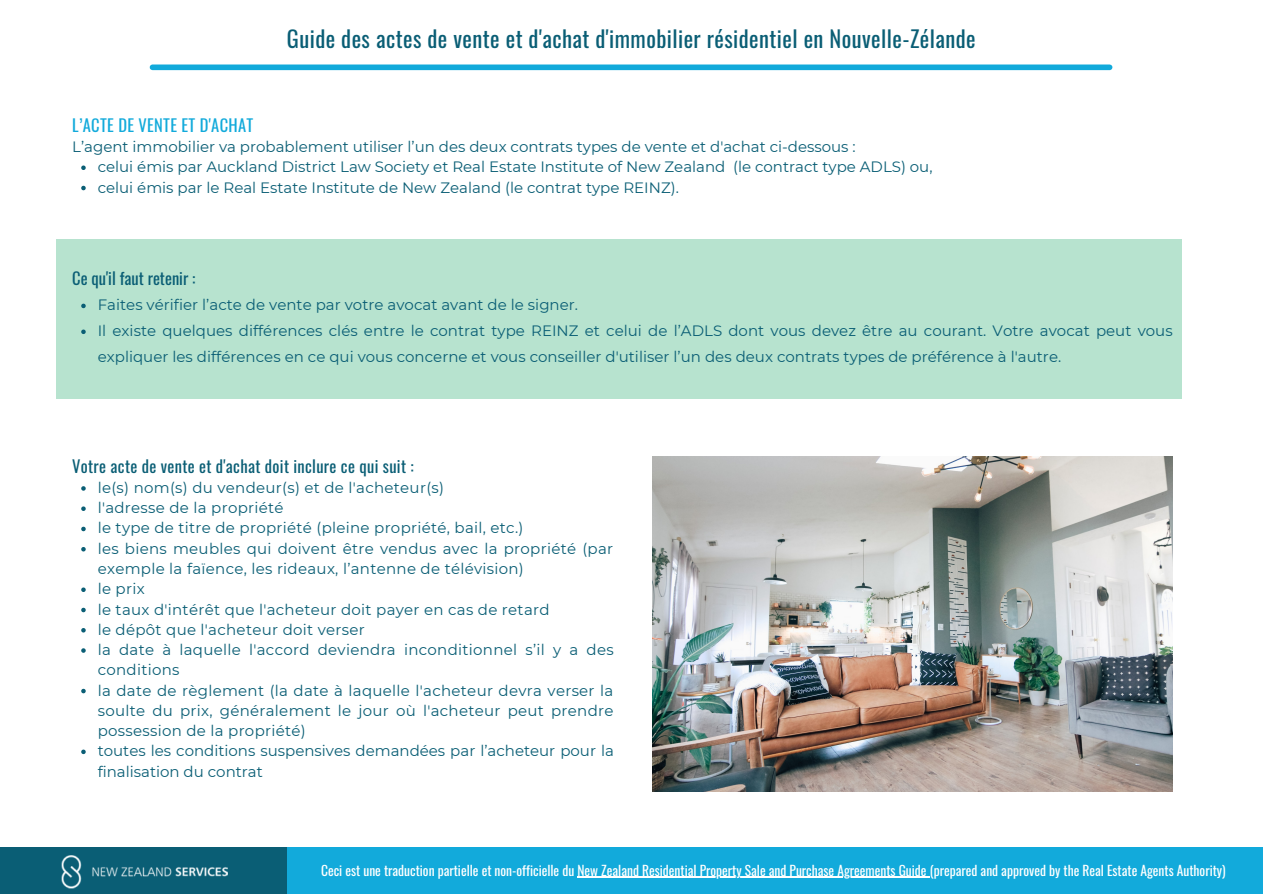
<style>
.page{position:relative;width:1263px;height:894px;background:#fff}
.page>*{position:absolute;margin:0;border:0;box-sizing:border-box;transform-origin:0 0}
.t1{font:22.5px "Oswald";letter-spacing:.02em;color:#0a5e75}
.t2{font:16.5px "Oswald";letter-spacing:.02em;color:#0a5e75}
.t3{font:16.5px "Oswald";letter-spacing:.02em;color:#12aadb}
.t4{font:16.5px "Oswald";color:#0a5e75}
.t5{font:15px/20.2px "Montserrat";color:#0a5e75}
.t6{font:15px/20.2px "Montserrat";letter-spacing:.02em;color:#0a5e75}
.t7{font:13.5px "Oswald";color:#fff}
</style>
<div class="page">
<div style="left:152px;top:64px;width:958px;height:6px;background:#12aadb"></div>
<div style="left:0;top:847px;width:287px;height:46px;background:#0a5e75"></div>
<img style="left:61px;top:855px;width:167px;height:34px">
<div style="left:287px;top:847px;width:975px;height:46px;background:#12aadb"></div>
<svg style="left:81px;top:165px;width:5px;height:5px"></svg>
<svg style="left:81px;top:186px;width:5px;height:4px"></svg>
<div style="left:56px;top:239px;width:1126px;height:160px;background:#b7e3cf"></div>
<svg style="left:81px;top:303px;width:5px;height:5px"></svg>
<svg style="left:81px;top:329px;width:5px;height:5px"></svg>
<svg style="left:81px;top:486px;width:5px;height:4px"></svg>
<svg style="left:81px;top:506px;width:5px;height:5px"></svg>
<svg style="left:81px;top:526px;width:5px;height:5px"></svg>
<svg style="left:81px;top:547px;width:5px;height:4px"></svg>
<svg style="left:81px;top:587px;width:5px;height:5px"></svg>
<svg style="left:81px;top:607px;width:5px;height:5px"></svg>
<svg style="left:81px;top:628px;width:5px;height:4px"></svg>
<svg style="left:81px;top:648px;width:5px;height:4px"></svg>
<svg style="left:81px;top:688px;width:5px;height:5px"></svg>
<svg style="left:81px;top:749px;width:5px;height:4px"></svg>
<img style="left:652px;top:456px;width:521px;height:335px">
<hr style="left:577px;top:876px;width:353px;height:1px;background:#fff">
<p class="t1" style="left:287px;top:22px;width:690px">Guide des actes de vente et d'achat d'immobilier résidentiel en Nouvelle-Zélande</p>
<p class="t3" style="left:72px;top:112px;width:183px">L’ACTE DE VENTE ET D'ACHAT</p>
<p class="t5" style="left:72px;top:136px;width:785px">L’agent immobilier va probablement utiliser l’un des deux contrats types de vente et d'achat ci-dessous :</p>
<p class="t5" style="left:98px;top:157px;width:836px">celui émis par Auckland District Law Society et Real Estate Institute of New Zealand (le contract type ADLS) ou,</p>
<p class="t5" style="left:98px;top:177px;width:583px">celui émis par le Real Estate Institute de New Zealand (le contrat type REINZ).</p>
<p class="t4" style="left:72px;top:265px;width:125px">Ce qu'il faut retenir :</p>
<p class="t5" style="left:98px;top:295px;width:482px">Faites vérifier l’acte de vente par votre avocat avant de le signer.</p>
<p class="t5" style="left:98px;top:318px;width:1076px;line-height:25.8px">Il existe quelques différences clés entre le contrat type REINZ et celui de l’ADLS dont vous devez être au courant. Votre avocat peut vous expliquer les différences en ce qui vous concerne et vous conseiller d'utiliser l’un des deux contrats types de préférence à l'autre.</p>
<p class="t2" style="left:72px;top:453px;width:343px">Votre acte de vente et d'achat doit inclure ce qui suit :</p>
<p class="t6" style="left:98px;top:477px;width:348px">le(s) nom(s) du vendeur(s) et de l'acheteur(s)</p>
<p class="t6" style="left:98px;top:497px;width:187px">l'adresse de la propriété</p>
<p class="t6" style="left:98px;top:518px;width:427px">le type de titre de propriété (pleine propriété, bail, etc.)</p>
<p class="t6" style="left:98px;top:538px;width:517px">les biens meubles qui doivent être vendus avec la propriété (par exemple la faïence, les rideaux, l’antenne de télévision)</p>
<p class="t5" style="left:98px;top:578px;width:49px">le prix</p>
<p class="t6" style="left:98px;top:599px;width:453px">le taux d'intérêt que l'acheteur doit payer en cas de retard</p>
<p class="t6" style="left:98px;top:619px;width:269px">le dépôt que l'acheteur doit verser</p>
<p class="t6" style="left:98px;top:639px;width:518px">la date à laquelle l'accord deviendra inconditionnel s’il y a des conditions</p>
<p class="t5" style="left:98px;top:679px;width:517px;text-align:justify">la date de règlement (la date à laquelle l'acheteur devra verser la soulte du prix, généralement le jour où l'acheteur peut prendre possession de la propriété)</p>
<p class="t5" style="left:98px;top:740px;width:518px">toutes les conditions suspensives demandées par l’acheteur pour la finalisation du contrat</p>
<p class="t7" style="left:321px;top:859px;width:906px">Ceci est une traduction partielle et non-officielle du New Zealand Residential Property Sale and Purchase Agreements Guide (prepared and approved by the Real Estate Agents Authority)</p>
</div>
